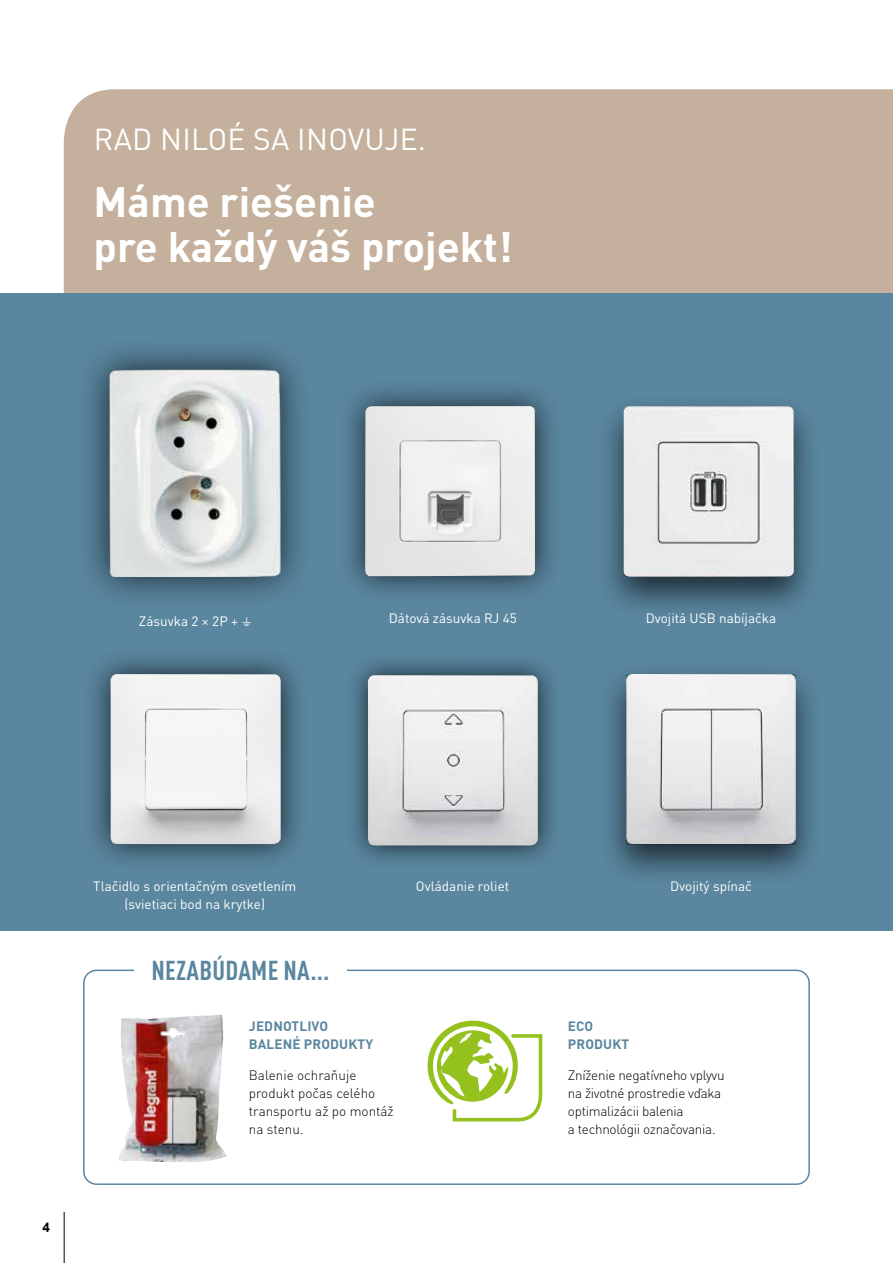
<style>
.page{position:relative;width:893px;height:1263px;background:#fff}
.page>*{position:absolute;margin:0;border:0;box-sizing:border-box;transform-origin:0 0}
.t1{font:700 42px/45px "DIN Pro";color:#fff}
.t2{font:30px "DIN Pro";letter-spacing:.01em;color:#fff}
.t3{font:700 condensed 27px "DIN Pro";letter-spacing:.01em;color:#5a869f}
.t4{font:13.5px "DIN Pro";color:#fff}
.t5{font:300 13.5px/18px "DIN Pro";letter-spacing:-.02em;color:#000}
.t6{font:300 13.5px/18px "DIN Pro";color:#000}
.t7{font:700 13.5px/18px "DIN Pro";letter-spacing:.01em;color:#5a869f}
.t8{font:700 13.5px "Arial";color:#000}
.s1{font-family:"Legrand 2007"}
</style>
<div class="page">
<div style="left:64px;top:89px;width:829px;height:204px;background:#c4b09c"></div>
<div style="left:0;top:293px;width:893px;height:638px;background:#5a869f"></div>
<hr style="left:64px;top:1212px;width:1px;height:51px;background:#000">
<div style="left:83px;top:969px;width:727px;height:216px;border:2px solid #5a869f;border-radius:13px"></div>
<div style="left:134px;top:944px;width:213px;height:51px;background:#fff"></div>
<img style="left:119px;top:1014px;width:107px;height:148px">
<svg style="left:427px;top:1020px;width:116px;height:102px"></svg>
<div style="left:76px;top:336px;width:237px;height:274px;background:#000;opacity:.75"></div>
<img style="left:110px;top:370px;width:170px;height:207px">
<div style="left:337px;top:378px;width:226px;height:226px;background:#000;opacity:.75"></div>
<img style="left:365px;top:406px;width:170px;height:170px">
<div style="left:83px;top:646px;width:226px;height:226px;background:#000;opacity:.75"></div>
<img style="left:111px;top:674px;width:170px;height:171px">
<div style="left:596px;top:394px;width:225px;height:225px;background:#000;opacity:.65"></div>
<img style="left:624px;top:406px;width:170px;height:171px">
<div style="left:344px;top:651px;width:218px;height:218px;background:#000;opacity:.75"></div>
<img style="left:368px;top:675px;width:170px;height:171px">
<div style="left:599px;top:662px;width:224px;height:224px;background:#000;opacity:.65"></div>
<img style="left:626px;top:674px;width:170px;height:171px">
<h2 class="t2" style="left:94px;top:121px;width:334px">RAD NILOÉ SA INOVUJE.</h2>
<h1 class="t1" style="left:94px;top:174px;width:421px">Máme riešenie<br>pre každý váš projekt!</h1>
<p class="t4" style="left:139px;top:612px;width:115px">Zásuvka 2 × 2P + <span class="s1">T</span></p>
<p class="t4" style="left:646px;top:609px;width:132px">Dvojitá USB nabíjačka</p>
<p class="t4" style="left:389px;top:609px;width:130px">Dátová zásuvka RJ 45</p>
<p class="t8" style="left:43px;top:1219px;width:9px">4</p>
<p class="t4" style="left:93px;top:877px;width:205px">Tlačidlo s orientačným osvetlením</p>
<p class="t4" style="left:416px;top:877px;width:95px">Ovládanie roliet</p>
<p class="t4" style="left:670px;top:877px;width:83px">Dvojitý spínač</p>
<p class="t4" style="left:125px;top:895px;width:142px">(svietiaci bod na krytke)</p>
<h3 class="t3" style="left:152px;top:954px;width:179px">NEZABÚDAME NA...</h3>
<p class="t7" style="left:249px;top:1015px;width:126px">JEDNOTLIVO<br>BALENÉ PRODUKTY</p>
<p class="t6" style="left:249px;top:1064px;width:146px">Balenie ochraňuje produkt počas celého transportu až po montáž na stenu.</p>
<p class="t7" style="left:568px;top:1015px;width:63px">ECO<br>PRODUKT</p>
<p class="t5" style="left:568px;top:1064px;width:158px">Zníženie negatívneho vplyvu na životné prostredie vďaka optimalizácii balenia<br>a technológii označovania.</p>
</div>
